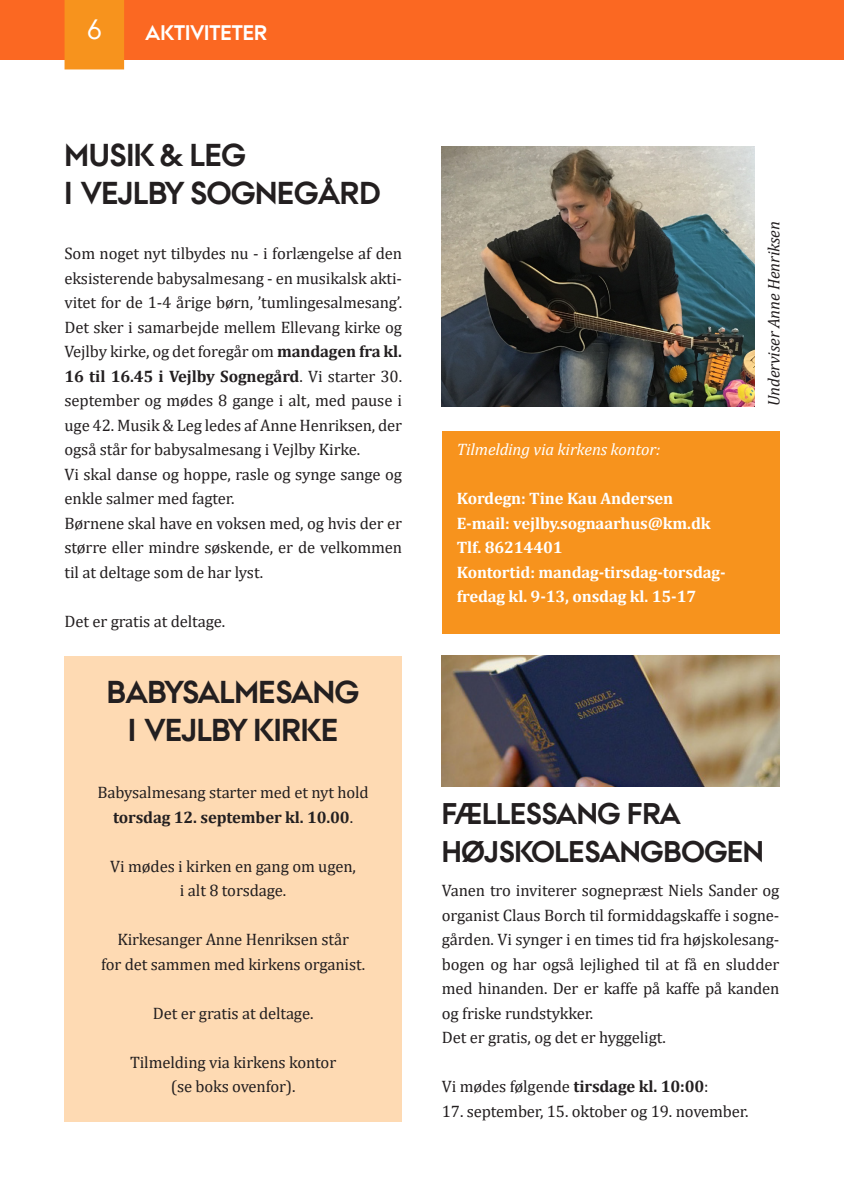
<style>
.page{position:relative;width:844px;height:1191px;background:#fff}
.page>*{position:absolute;margin:0;border:0;box-sizing:border-box;transform-origin:0 0}
.a_under_overskrift{font:700 31.5px/38.5px "AU Passata";letter-spacing:-.01em;color:#231f20}
.a_under_overskrift-2{font:700 29.75px/38.5px "AU Passata";letter-spacing:-.01em;color:#231f20}
.t1{font:28px "AU Passata";color:#fff}
.a_mellem{font:700 21px "AU Passata";color:#fff}
.a_brod{font:16.62px/24.5px "Cambria";letter-spacing:-.01em;color:#231f20;text-align:justify}
.a_brod-2{font:700 16.62px "Cambria";letter-spacing:-.01em;color:#fff}
.a_brod-3{font:700 16.62px "Cambria";letter-spacing:-.01em;color:#231f20}
.a_brod-4{font:italic 16.62px "Cambria";letter-spacing:-.01em;color:#fff}
.a_billed{font:italic 16.62px "Cambria";letter-spacing:-.01em;color:#231f20}
.s1{font-weight:700}
.s2{font-weight:400}
</style>
<div class="page">
<div style="left:0;top:0;width:843px;height:60px;background:#fb6822"></div>
<div style="left:64px;top:0;width:60px;height:69px;background:#f7931d"></div>
<div style="left:441px;top:431px;width:338px;height:203px;background:#f7931d"></div>
<img style="left:441px;top:146px;width:313px;height:260px">
<img style="left:441px;top:656px;width:338px;height:130px">
<div style="left:64px;top:656px;width:338px;height:465px;background:#fedab3"></div>
<h3 class="t1" style="left:86px;top:13px;width:17px">6</h3>
<p class="a_mellem" style="left:146px;top:20px;width:123px">AKTIVITETER</p>
<p class="a_under_overskrift" style="left:64px;top:136px;width:317px">MUSIK &amp; LEG<br>I VEJLBY SOGNEGÅRD</p>
<p class="a_brod" style="left:64px;top:241px;width:339px">Som noget nyt tilbydes nu - i forlængelse af den eksisterende babysalmesang - en musikalsk akti&shy;vitet for de 1-4 årige børn, ’tumlingesalmesang’.<br>Det sker i samarbejde mellem Ellevang kirke og Vejlby kirke, og det foregår om <span class="s1">mandagen fra kl.<br>16 til 16.45 i Vejlby Sognegård</span>. Vi starter 30. september og mødes 8 gange i alt, med pause i uge 42. Musik &amp; Leg ledes af Anne Henriksen, der også står for babysalmesang i Vejlby Kirke.</p>
<p class="a_brod" style="left:64px;top:462px;width:339px">Vi skal danse og hoppe, rasle og synge sange og enkle salmer med fagter.</p>
<p class="a_brod" style="left:64px;top:511px;width:339px">Børnene skal have en voksen med, og hvis der er større eller mindre søskende, er de velkommen til at deltage som de har lyst.</p>
<p class="a_brod" style="left:64px;top:609px;width:162px">Det er gratis at deltage.</p>
<p class="a_under_overskrift" style="left:107px;top:672px;width:254px;text-align:center">BABYSALMESANG<br>I VEJLBY KIRKE</p>
<p class="a_brod" style="left:97px;top:780px;width:273px">Babysalmesang starter med et nyt hold</p>
<p class="a_brod-3" style="left:113px;top:805px;width:241px">torsdag 12. september kl. 10.00<span class="s2">.</span></p>
<p class="a_brod" style="left:110px;top:854px;width:247px">Vi mødes i kirken en gang om ugen,</p>
<p class="a_brod" style="left:180px;top:878px;width:108px">i alt 8 torsdage.</p>
<p class="a_brod" style="left:117px;top:927px;width:233px">Kirkesanger Anne Henriksen står</p>
<p class="a_brod" style="left:101px;top:952px;width:265px">for det sammen med kirkens organist.</p>
<p class="a_brod" style="left:153px;top:1001px;width:162px">Det er gratis at deltage.</p>
<p class="a_brod" style="left:130px;top:1050px;width:207px">Tilmelding via kirkens kontor</p>
<p class="a_brod" style="left:171px;top:1074px;width:126px">(se boks ovenfor).</p>
<p class="a_brod-4" style="left:456px;top:438px;width:205px">Tilmelding via kirkens kontor:</p>
<p class="a_brod-2" style="left:456px;top:487px;width:218px">Kordegn: Tine Kau Andersen</p>
<p class="a_brod-2" style="left:456px;top:511px;width:255px">E-mail: vejlby.sognaarhus@km.dk</p>
<p class="a_brod-2" style="left:456px;top:536px;width:107px">Tlf. 86214401</p>
<p class="a_brod-2" style="left:456px;top:560px;width:270px">Kontortid: mandag-tirsdag-torsdag-</p>
<p class="a_brod-2" style="left:456px;top:585px;width:241px">fredag kl. 9-13, onsdag kl. 15-17</p>
<p class="a_billed" style="left:761px;top:406px;width:186px;rotate:-90deg">Underviser Anne Henriksen</p>
<p class="a_under_overskrift-2" style="left:441px;top:794px;width:323px">FÆLLESSANG FRA<br>HØJSKOLESANGBOGEN</p>
<p class="a_brod" style="left:441px;top:878px;width:339px">Vanen tro inviterer sognepræst Niels Sander og organist Claus Borch til formiddagskaffe i sogne&shy;gården. Vi synger i en times tid fra højskolesang&shy;bogen og har også lejlighed til at få en sludder med hinanden. Der er kaffe på kaffe på kanden og friske rundstykker.</p>
<p class="a_brod" style="left:441px;top:1025px;width:225px">Det er gratis, og det er hyggeligt.</p>
<p class="a_brod" style="left:441px;top:1074px;width:268px">Vi mødes følgende <span class="s1">tirsdage kl. 10:00</span>:</p>
<p class="a_brod" style="left:441px;top:1099px;width:308px">17. september, 15. oktober og 19. november.</p>
</div>
